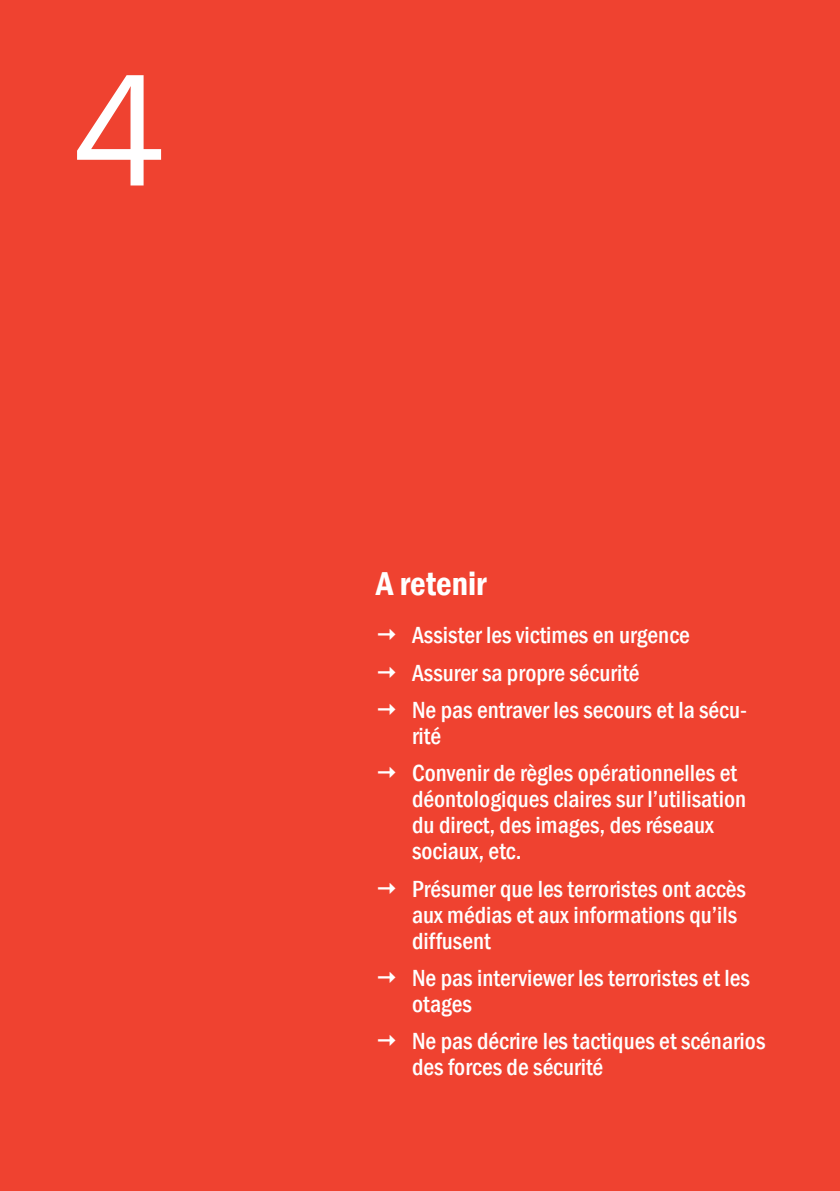
<style>
.page{position:relative;width:840px;height:1191px;background:#fff}
.page>*{position:absolute;margin:0;border:0;box-sizing:border-box;transform-origin:0 0}
.t1{font:162px "Franklin Gothic";color:#fff}
.t2{font:600 condensed 34px "Franklin Gothic";color:#fff}
.t3{font:500 condensed 24px/26px "Franklin Gothic";color:#fff}
</style>
<div class="page">
<div style="left:0;top:0;width:839px;height:1191px;background:#ef4230"></div>
<h1 class="t1" style="left:72px;top:31px;width:96px">4</h1>
<h2 class="t2" style="left:376px;top:560px;width:112px">A retenir</h2>
<p class="t3" style="left:412px;top:616px;width:336px;line-height:37.4px">Assister les victimes en urgence<br>Assurer sa propre sécurité<br>Ne pas entraver les secours et la sécu-</p>
<p class="t3" style="left:412px;top:717px;width:326px;line-height:37.4px">rité<br>Convenir de règles opérationnelles et</p>
<p class="t3" style="left:412px;top:786px;width:335px">déontologiques claires sur l’utilisation du direct, des images, des réseaux sociaux, etc.</p>
<p class="t3" style="left:412px;top:875px;width:335px">Présumer que les terroristes ont accès aux médias et aux informations qu’ils diffusent</p>
<p class="t3" style="left:412px;top:965px;width:339px">Ne pas interviewer les terroristes et les otages</p>
<p class="t3" style="left:412px;top:1028px;width:354px">Ne pas décrire les tactiques et scénarios des forces de sécurité</p>
</div>
